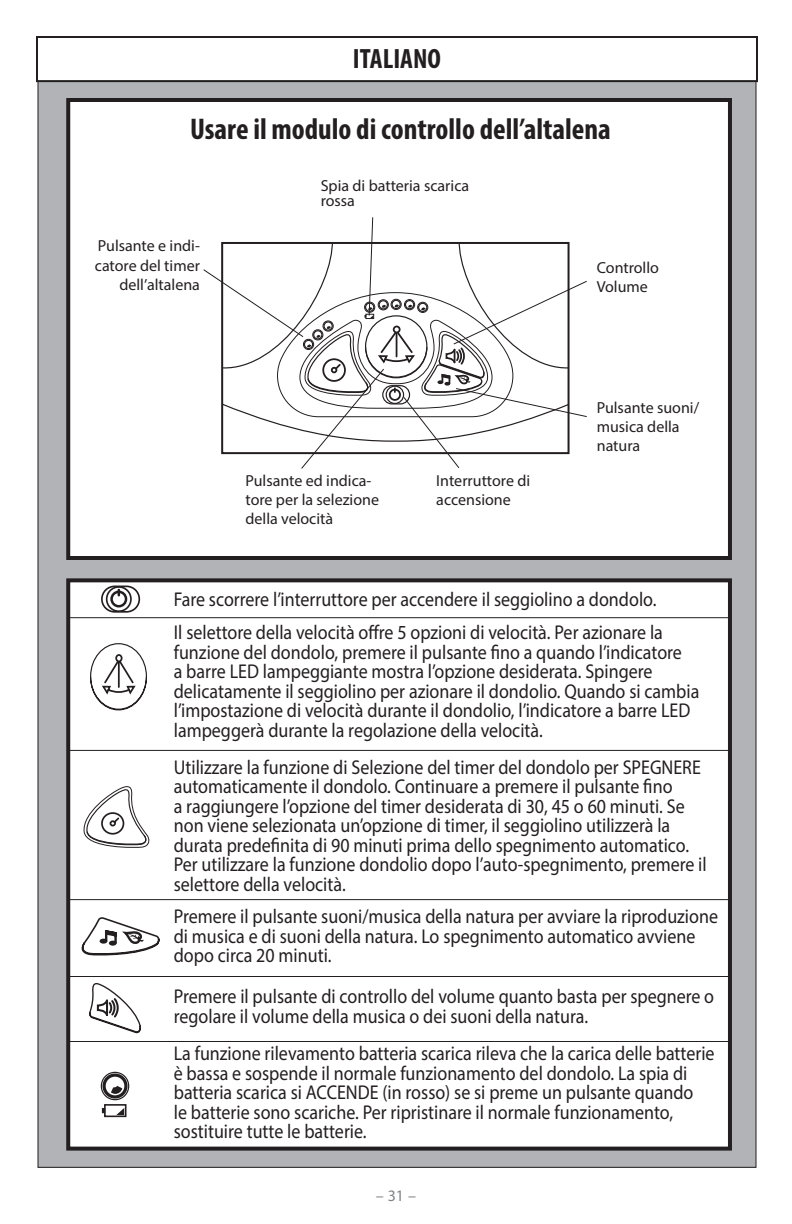
<style>
.page{position:relative;width:792px;height:1224px;background:#fff}
.page>*{position:absolute;margin:0;border:0;box-sizing:border-box;transform-origin:0 0}
.ParaTitle12ptC{font:700 condensed 30px "Myriad Pro";color:#231f20}
.ParaTitle12ptC-2{font:700 condensed 28px "Myriad Pro";color:#231f20}
.Body_Copy{font:20px/19.6px "Myriad Pro";color:#231f20;scale:.9 1}
.ParaFig8ptL{font:16px/19.2px "Myriad Pro";color:#231f20}
.t1{font:16px "Myriad Pro";color:#808285}
</style>
<div class="page">
<div style="left:38px;top:39px;width:718px;height:1128px;background:#b2b3b7"></div>
<div style="left:68px;top:100px;width:662px;height:458px;background:#fff"></div>
<div style="left:66px;top:98px;width:666px;height:462px;border:4px solid #231f20"></div>
<div style="left:68px;top:580px;width:662px;height:569px;background:#fff"></div>
<div style="left:66px;top:578px;width:666px;height:573px;border:4px solid #231f20"></div>
<svg style="left:203px;top:217px;width:384px;height:252px"></svg>
<div style="left:106px;top:586px;width:26px;height:26px;border:2px solid #231f20;border-radius:50%"></div>
<div style="left:110px;top:591px;width:17px;height:17px;border:3px solid #231f20;border-radius:50%"></div>
<div style="left:101px;top:586px;width:39px;height:27px;border:2px solid #231f20;border-radius:13px"></div>
<svg style="left:90px;top:643px;width:57px;height:68px"></svg>
<svg style="left:80px;top:786px;width:81px;height:170px"></svg>
<svg style="left:89px;top:983px;width:52px;height:51px"></svg>
<div style="left:102px;top:1073px;width:26px;height:26px;border:3px solid #231f20;border-radius:50%"></div>
<div style="left:101px;top:1072px;width:28px;height:28px;border:1px solid #231f20;border-radius:50%"></div>
<svg style="left:111px;top:1086px;width:11px;height:8px"></svg>
<div style="left:104px;top:1104px;width:23px;height:13px;border:2px solid #231f20"></div>
<svg style="left:102px;top:1108px;width:3px;height:5px"></svg>
<svg style="left:116px;top:1108px;width:8px;height:7px"></svg>
<div style="left:37px;top:37px;width:720px;height:44px;background:#fff"></div>
<div style="left:36px;top:36px;width:722px;height:46px;border:2px solid #231f20"></div>
<hr style="left:67px;top:617px;width:662px;height:1px;background:#231f20">
<hr style="left:67px;top:750px;width:662px;height:1px;background:#231f20">
<hr style="left:67px;top:899px;width:662px;height:1px;background:#231f20">
<hr style="left:67px;top:976px;width:662px;height:1px;background:#231f20">
<hr style="left:67px;top:1041px;width:662px;height:1px;background:#231f20">
<p class="ParaTitle12ptC-2" style="left:353px;top:41px;width:90px">ITALIANO</p>
<p class="ParaTitle12ptC" style="left:190px;top:110px;width:422px">Usare il modulo di controllo dell’altalena</p>
<p class="ParaFig8ptL" style="left:95px;top:236px;width:107px;text-align:right">Pulsante e indi&shy;catore del timer dell’altalena</p>
<p class="ParaFig8ptL" style="left:321px;top:178px;width:150px;line-height:15.2px">Spia di batteria scarica rossa</p>
<p class="ParaFig8ptL" style="left:246px;top:471px;width:135px">Pulsante ed indica&shy;tore per la selezione della velocità</p>
<p class="ParaFig8ptL" style="left:436px;top:471px;width:95px">Interruttore di accensione</p>
<p class="ParaFig8ptL" style="left:597px;top:258px;width:64px">Controllo<br>Volume</p>
<p class="ParaFig8ptL" style="left:597px;top:398px;width:104px">Pulsante suoni/ musica della natura</p>
<p class="Body_Copy" style="left:174px;top:589px;width:538px">Fare scorrere l’interruttore per accendere il seggiolino a dondolo.</p>
<p class="Body_Copy" style="left:174px;top:622px;width:585px">Il selettore della velocità offre 5 opzioni di velocità. Per azionare la funzione del dondolo, premere il pulsante fino a quando l’indicatore<br>a barre LED lampeggiante mostra l’opzione desiderata. Spingere delicatamente il seggiolino per azionare il dondolio. Quando si cambia l’impostazione di velocità durante il dondolio, l’indicatore a barre LED lampeggerà durante la regolazione della velocità.</p>
<p class="Body_Copy" style="left:174px;top:757px;width:594px">Utilizzare la funzione di Selezione del timer del dondolo per SPEGNERE automaticamente il dondolo. Continuare a premere il pulsante fino<br>a raggiungere l’opzione del timer desiderata di 30, 45 o 60 minuti. Se non viene selezionata un’opzione di timer, il seggiolino utilizzerà la durata predefinita di 90 minuti prima dello spegnimento automatico.<br>Per utilizzare la funzione dondolio dopo l’auto-spegnimento, premere il selettore della velocità.</p>
<p class="Body_Copy" style="left:174px;top:906px;width:606px">Premere il pulsante suoni/musica della natura per avviare la riproduzione di musica e di suoni della natura. Lo spegnimento automatico avviene dopo circa 20 minuti.</p>
<p class="Body_Copy" style="left:174px;top:987px;width:602px">Premere il pulsante di controllo del volume quanto basta per spegnere o regolare il volume della musica o dei suoni della natura.</p>
<p class="Body_Copy" style="left:174px;top:1044px;width:602px">La funzione rilevamento batteria scarica rileva che la carica delle batterie è bassa e sospende il normale funzionamento del dondolo. La spia di batteria scarica si ACCENDE (in rosso) se si preme un pulsante quando<br>le batterie sono scariche. Per ripristinare il normale funzionamento, sostituire tutte le batterie.</p>
<p class="t1" style="left:376px;top:1186px;width:42px">– 31 –</p>
</div>
